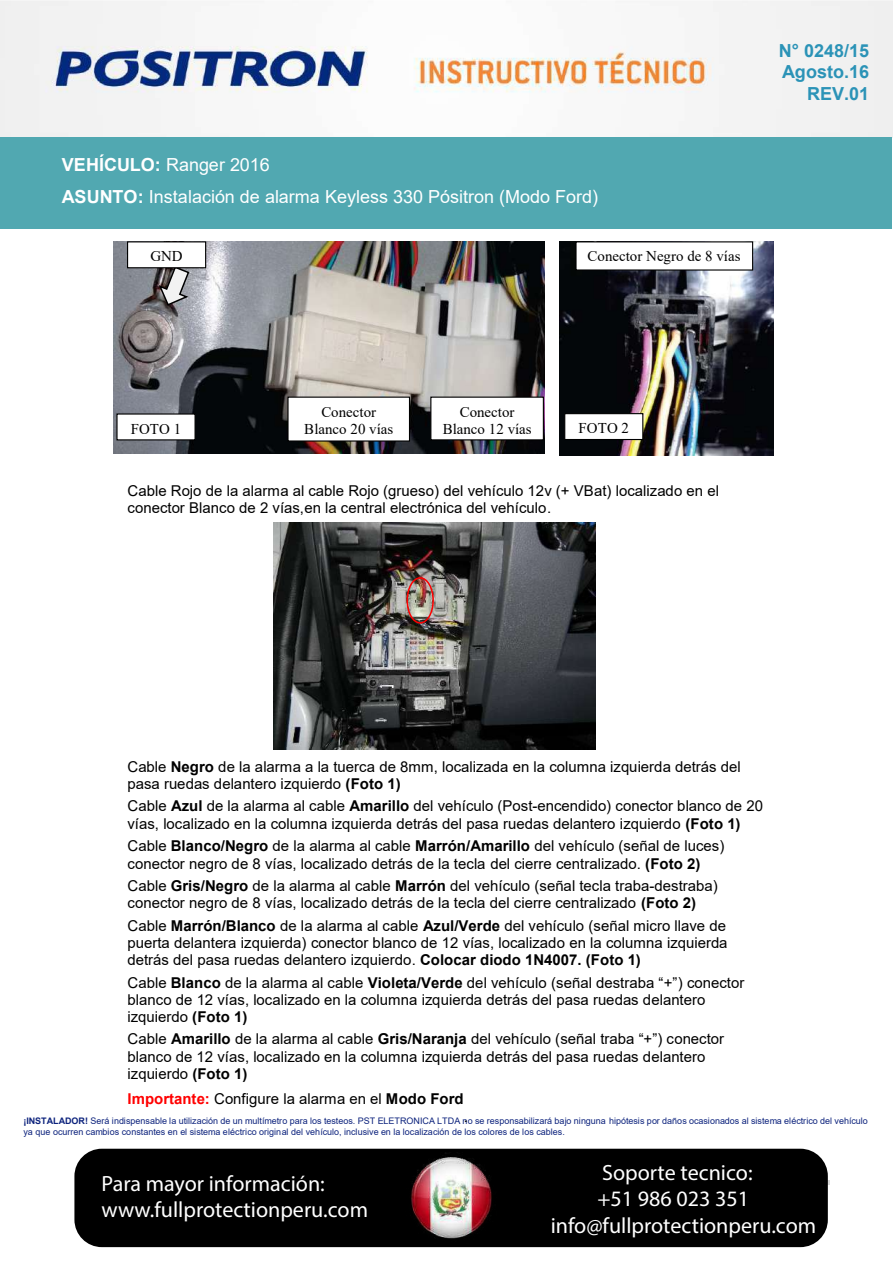
<style>
.page{position:relative;width:893px;height:1263px;background:#fff}
.page>*{position:absolute;margin:0;border:0;box-sizing:border-box;transform-origin:0 0}
.t1{font:22.05px/26.5px "Myriad Pro";color:#fff}
.t2{font:18px/31.3px "Arial";color:#fff}
.t3{font:700 18px/21px "Arial";color:#2b93b7;text-align:right}
.t4{font:15px/17.2px "Arial";color:#000}
.t5{font:15px/17.2px "Times New Roman";color:#000;text-align:center}
.t6{font:9px/10.6px "Arial";color:#0d237d}
.s1{font-weight:700}
.s2{font-weight:700;color:#f00}
</style>
<div class="page">
<img style="left:0;top:0;width:893px;height:137px">
<div style="left:0;top:137px;width:891px;height:91px;background:#51a8b1"></div>
<img style="left:114px;top:242px;width:430px;height:211px">
<img style="left:559px;top:242px;width:214px;height:214px">
<img style="left:273px;top:522px;width:323px;height:227px">
<svg style="left:157px;top:268px;width:33px;height:39px"></svg>
<div style="left:116px;top:413px;width:80px;height:27px;background:#fff;border:1px solid #000"></div>
<div style="left:564px;top:413px;width:79px;height:27px;background:#fff;border:1px solid #000"></div>
<div style="left:127px;top:241px;width:79px;height:27px;background:#fff;border:1px solid #000"></div>
<div style="left:406px;top:577px;width:28px;height:47px;border:2px solid #f00;border-radius:50%"></div>
<div style="left:287px;top:397px;width:123px;height:45px;background:#fff;border:1px solid #000"></div>
<div style="left:430px;top:397px;width:114px;height:43px;background:#fff"></div>
<div style="left:575px;top:241px;width:178px;height:30px;background:#fff;border:1px solid #000"></div>
<div style="left:74px;top:1149px;width:754px;height:98px;background:#000;border-radius:27px"></div>
<img style="left:411px;top:1153px;width:81px;height:86px">
<p class="t2" style="left:62px;top:149px;width:538px"><span class="s1">VEHÍCULO:</span> Ranger 2016<br><span class="s1">ASUNTO:</span> Instalación de alarma Keyless 330 Pósitron (Modo Ford)</p>
<p class="t5" style="left:150px;top:247px;width:34px">GND</p>
<p class="t5" style="left:588px;top:247px;width:154px">Conector Negro de 8 vías</p>
<p class="t3" style="left:779px;top:41px;width:92px">N° 0248/15<br>Agosto.16<br>REV.01</p>
<p class="t5" style="left:304px;top:402px;width:91px">Conector<br>Blanco 20 vías</p>
<p class="t5" style="left:443px;top:402px;width:91px">Conector<br>Blanco 12 vías</p>
<p class="t5" style="left:131px;top:419px;width:52px">FOTO 1</p>
<p class="t5" style="left:579px;top:419px;width:52px">FOTO 2</p>
<p class="t4" style="left:128px;top:482px;width:593px">Cable Rojo de la alarma al cable Rojo (grueso) del vehículo 12v (+ VBat) localizado en el conector Blanco de 2 vías,en la central electrónica del vehículo.</p>
<p class="t4" style="left:127px;top:758px;width:615px">Cable <span class="s1">Negro</span> de la alarma a la tuerca de 8mm, localizada en la columna izquierda detrás del pasa ruedas delantero izquierdo <span class="s1">(Foto 1)</span></p>
<p class="t4" style="left:128px;top:797px;width:637px">Cable <span class="s1">Azul</span> de la alarma al cable <span class="s1">Amarillo</span> del vehículo (Post-encendido ) conector blanco de 20 vías, localizado en la columna izquierda detrás del pasa ruedas delantero izquierdo <span class="s1">(Foto 1)</span></p>
<p class="t4" style="left:128px;top:837px;width:598px">Cable <span class="s1">Blanco/Negro</span> de la alarma al cable <span class="s1">Marrón/Amarillo</span> del vehículo (señal de luces) conector negro de 8 vías, localizado detrás de la tecla del cierre centralizado. <span class="s1">(Foto 2)</span></p>
<p class="t4" style="left:128px;top:877px;width:592px">Cable <span class="s1">Gris/Negro</span> de la alarma al cable <span class="s1">Marrón</span> del vehículo (señal tecla traba-destraba) conector negro de 8 vías, localizado detrás de la tecla del cierre centralizado <span class="s1">(Foto 2)</span></p>
<p class="t4" style="left:128px;top:917px;width:602px;text-align:justify">Cable <span class="s1">Marrón/Blanco</span> de la alarma al cable <span class="s1">Azul/Verde</span> del vehículo (señal micro llave de puerta delantera izquierda) conector blanco de 12 vías, localizado en la columna izquierda detrás del pasa ruedas delantero izquierdo. <span class="s1">Colocar diodo 1N4007. (Foto 1)</span></p>
<p class="t4" style="left:128px;top:973px;width:618px">Cable <span class="s1">Blanco</span> de la alarma al cable <span class="s1">Violeta/Verde</span> del vehículo (señal destraba “+”) conector blanco de 12 vías, localizado en la columna izquierda detrás del pasa ruedas delantero izquierdo <span class="s1">(Foto 1)</span></p>
<p class="t4" style="left:128px;top:1030px;width:598px">Cable <span class="s1">Amarillo</span> de la alarma al cable <span class="s1">Gris/Naranja</span> del vehículo (señal traba “+”) conector blanco de 12 vías, localizado en la columna izquierda detrás del pasa ruedas delantero izquierdo <span class="s1">(Foto 1)</span></p>
<p class="t4" style="left:128px;top:1090px;width:337px"><span class="s2">Importante:</span> Configure la alarma en el <span class="s1">Modo Ford</span></p>
<p class="t4" style="left:464px;top:1108px;width:6px">.</p>
<p class="t6" style="left:23px;top:1116px;width:846px"><span class="s1">¡INSTALADOR!</span> Será indispensable la utilización de un multímetro para los testeos. PST ELETRONICA LTDA no se responsabilizará bajo ninguna hipótesis por daños ocasionados al sistema eléctrico del vehículo ya que ocurren cambios constantes en el sistema eléctrico original del vehículo, inclusive en la localización de los colores de los cables.</p>
<h1 class="t1" style="left:102px;top:1170px;width:268px">Para mayor información: www.fullprotectionperu.com</h1>
<h1 class="t1" style="left:602px;top:1159px;width:152px">Soporte tecnico:</h1>
<h1 class="t1" style="left:597px;top:1185px;width:153px">+51 986 023 351</h1>
<h1 class="t1" style="left:551px;top:1212px;width:267px">info@fullprotectionperu.com</h1>
</div>
